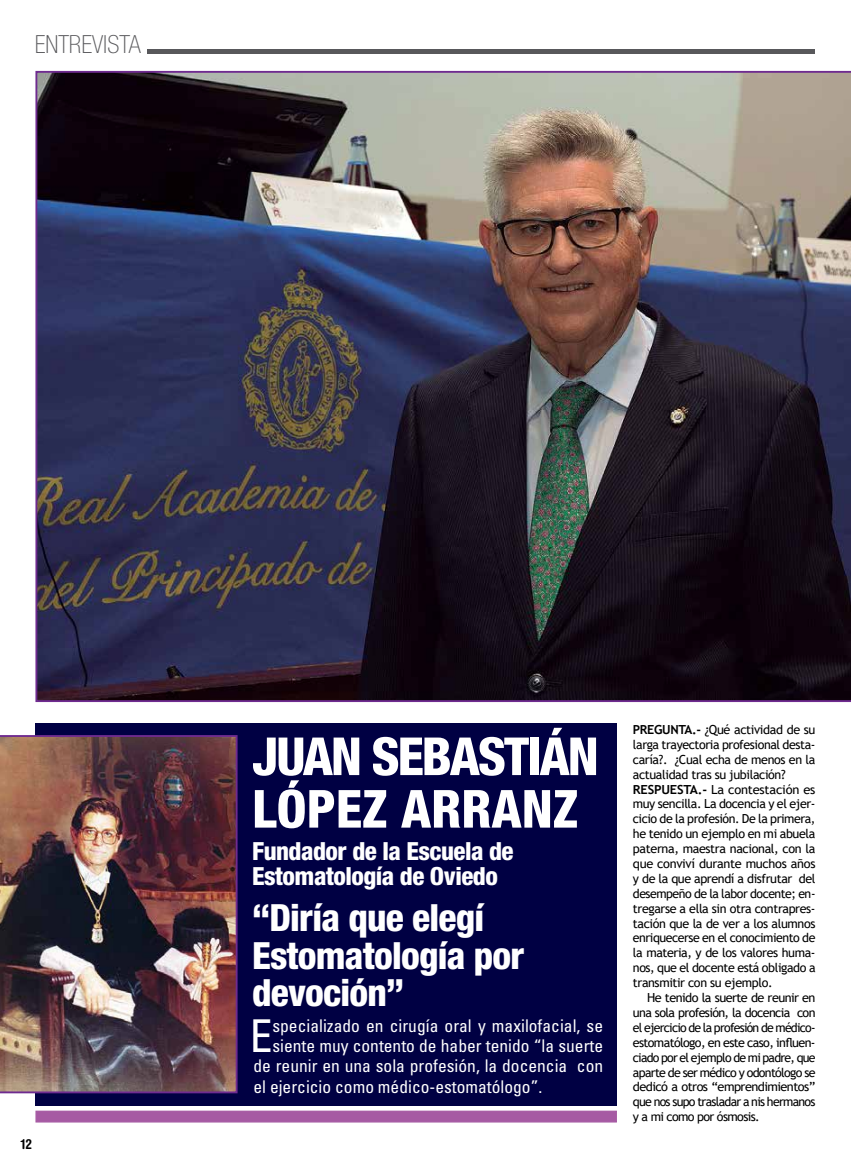
<style>
.page{position:relative;width:851px;height:1163px;background:#fff}
.page>*{position:absolute;margin:0;border:0;box-sizing:border-box;transform-origin:0 0}
.t1{font:800 condensed 52.5px/52.5px "Helvetica Neue LT Std";letter-spacing:-.04em;color:#fff}
.t2{font:condensed 45.25px "Univers LT Std";color:#fff}
.t3{font:800 condensed 37.5px/37.5px "Helvetica Neue LT Std";letter-spacing:-.02em;color:#fff}
.t4{font:800 condensed 25px/25px "Helvetica Neue LT Std";letter-spacing:-.02em;color:#fff}
.t5{font:100 condensed 25px "Helvetica Neue LT Std";color:#58585b}
.t6{font:condensed 17.5px "Univers LT Std";color:#fff}
.t7{font:700 condensed 13.75px "Helvetica Rounded LT Std";color:#000}
.t8{font:12.5px/14.9px "Trebuchet MS";letter-spacing:-.03em;color:#000}
.s1{font-weight:700}
</style>
<div class="page">
<hr style="left:147px;top:50px;width:667px;height:4px;background:#58585b">
<img style="left:35px;top:71px;width:815px;height:631px">
<div style="left:35px;top:723px;width:581px;height:381px;background:#000043"></div>
<div style="left:35px;top:1110px;width:581px;height:12px;background:#a65aa3;border:1px solid #a65aa3"></div>
<img style="left:0;top:735px;width:237px;height:358px">
<h3 class="t5" style="left:35px;top:30px;width:107px">ENTREVISTA</h3>
<p class="t7" style="left:21px;top:1135px;width:13px">12</p>
<h1 class="t1" style="left:252px;top:729px;width:348px">JUAN SEBASTIÁN<br>LÓPEZ ARRANZ</h1>
<h3 class="t4" style="left:252px;top:837px;width:263px">Fundador de la Escuela de<br>Estomatología de Oviedo</h3>
<h3 class="t3" style="left:252px;top:898px;width:274px">“Diría que elegí<br>Estomatología por devoción”</h3>
<h2 class="t2" style="left:250px;top:1007px;width:24px">E</h2>
<h3 class="t6" style="left:272px;top:1014px;width:332px">specializado en cirugía oral y maxilofacial, se</h3>
<h3 class="t6" style="left:272px;top:1034px;width:332px">siente muy contento de haber tenido “la suerte</h3>
<h3 class="t6" style="left:253px;top:1054px;width:351px">de reunir en una sola profesión, la docencia con</h3>
<h3 class="t6" style="left:253px;top:1074px;width:290px">el ejercicio como médico-estomatólogo”.</h3>
<p class="t8" style="left:632px;top:722px;width:184px"><span class="s1">PREGUNTA.-</span> ¿Qué actividad de su larga trayectoria profesional desta&shy;caría?. ¿Cual echa de menos en la actualidad tras su jubilación?<br><span class="s1">RESPUESTA.-</span> La contestación es muy sencilla. La docencia y el ejer&shy;cicio de la profesión. De la primera, he tenido un ejemplo en mi abuela paterna, maestra nacional, con la que conviví durante muchos años y de la que aprendí a disfrutar del desempeño de la labor docente; en&shy;tregarse a ella sin otra contrapres&shy;tación que la de ver a los alumnos enriquecerse en el conocimiento de la materia, y de los valores huma&shy;nos, que el docente está obligado a transmitir con su ejemplo.</p>
<p class="t8" style="left:632px;top:989px;width:184px;text-align:justify;text-indent:14px">He tenido la suerte de reunir en una sola profesión, la docencia con el ejercicio de la profesión de médico&shy;estomatólogo, en este caso, influen&shy;ciado por el ejemplo de mi padre, que aparte de ser médico y odontólogo se dedicó a otros “emprendimientos” que nos supo trasladar a nis hermanos y a mi como por ósmosis.</p>
</div>
